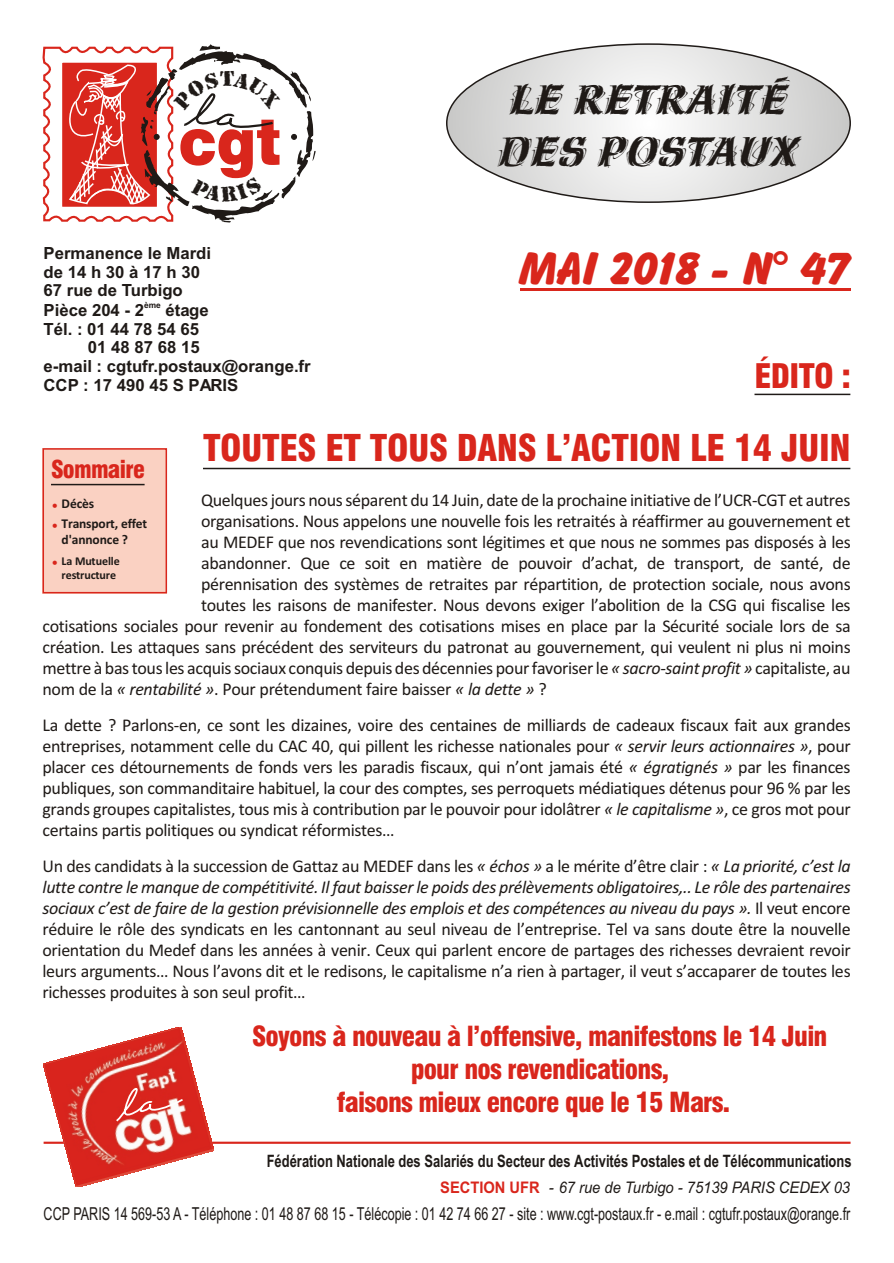
<style>
.page{position:relative;width:894px;height:1263px;background:#fff}
.page>*{position:absolute;margin:0;border:0;box-sizing:border-box;transform-origin:0 0}
.t1{font:64.35px "Swis 721 Blk BT";color:#d9261c;scale:.91 1}
.t2{font:46.05px "Balloon X Bd BT";color:#d9261c}
.t3{font:45.15px/52.2px "Hazel LET";color:#1f1a17;scale:1.04 1}
.t4{font:36px "Swis 721 Blk Cn BT";letter-spacing:-.01em;color:#d9261c}
.t5{font:33px "Swis 721 Blk Cn BT";letter-spacing:-.02em;color:#d9261c}
.t6{font:27px/33px "Swis 721 Blk Cn BT";letter-spacing:-.03em;color:#d9261c;text-align:center}
.t7{font:24px "Swis 721 Blk Cn BT";letter-spacing:-.03em;color:#d9261c}
.t8{font:18px/21px "Calibri";letter-spacing:-.02em;color:#1f1a17;text-align:justify}
.t9{font:17.85px "Arial Narrow";color:#1f1a17;scale:.86 1}
.t10{font:700 17.1px "Arial Narrow";color:#1f1a17;scale:.93 1}
.t11{font:700 16.8px/18.8px "Arial";color:#1f1a17}
.t12{font:italic 15.9px "Arial";color:#1f1a17;scale:.92 1}
.t13{font:700 13.5px/19.5px "Calibri";letter-spacing:-.01em;color:#1f1a17}
.t14{font:700 12px/13.5px "Calibri";letter-spacing:-.015em;color:#1f1a17}
.t15{font:700 8.4px "Arial";color:#1f1a17}
.s1{font-style:italic}
.s2{font-weight:700;font-style:normal;color:#d9261c}
</style>
<div class="page">
<svg style="left:447px;top:44px;width:403px;height:158px"></svg>
<hr style="left:520px;top:288px;width:331px;height:2px;background:#d9261c">
<hr style="left:44px;top:1142px;width:807px;height:2px;background:#d9261c">
<img style="left:44px;top:1027px;width:170px;height:160px">
<svg style="left:114px;top:1087px;width:71px;height:47px"></svg>
<hr style="left:203px;top:468px;width:647px;height:1px;background:#1f1a17">
<div style="left:43px;top:448px;width:124px;height:145px;background:#fad1c2"></div>
<hr style="left:51px;top:484px;width:94px;height:1px;background:#1f1a17">
<div style="left:43px;top:448px;width:124px;height:145px;border:2px solid #d9261c"></div>
<hr style="left:755px;top:394px;width:95px;height:1px;background:#1f1a17">
<svg style="left:43px;top:44px;width:273px;height:179px"></svg>
<h1 class="t1" style="left:179px;top:115px;width:114px">cgt</h1>
<p class="t11" style="left:44px;top:245px;width:169px">Permanence le Mardi de14h30à17h30<br>67 rue de Turbigo</p>
<p class="t15" style="left:144px;top:301px;width:18px">ème</p>
<p class="t11" style="left:44px;top:302px;width:102px">Pièce 204 - 2</p>
<p class="t11" style="left:166px;top:302px;width:45px">étage</p>
<p class="t11" style="left:44px;top:321px;width:157px">Tél. : 01 44 78 54 65</p>
<p class="t11" style="left:88px;top:340px;width:113px">01 48 87 68 15</p>
<p class="t11" style="left:44px;top:358px;width:269px">e-mail : cgtufr.postaux@orange.fr</p>
<p class="t11" style="left:44px;top:377px;width:196px">CCP : 17 490 45 S PARIS</p>
<h3 class="t3" style="left:499px;top:74px;width:291px">LE RETRAITÉ<br>DES POSTAUX</h3>
<h2 class="t2" style="left:520px;top:249px;width:332px">MAI 2018 - N° 47</h2>
<h3 class="t5" style="left:755px;top:363px;width:98px">ÉDITO :</h3>
<h3 class="t4" style="left:203px;top:433px;width:649px">TOUTES ET TOUS DANS L’ACTION LE 14 JUIN</h3>
<p class="t8" style="left:201px;top:491px;width:651px">Quelques jours nous séparent du 14 Juin, date de la prochaine initiative de l’UCR-CGT et autres</p>
<p class="t8" style="left:201px;top:512px;width:651px">organisations. Nous appelons une nouvelle fois les retraités à réaffirmer au gouvernement et</p>
<p class="t8" style="left:201px;top:533px;width:651px">au MEDEF que nos revendications sont légitimes et que nous ne sommes pas disposés à les</p>
<p class="t8" style="left:201px;top:554px;width:651px">abandonner. Que ce soit en matière de pouvoir d’achat, de transport, de santé, de</p>
<p class="t8" style="left:201px;top:575px;width:651px">pérennisation des systèmes de retraites par répartition, de protection sociale, nous avons</p>
<p class="t8" style="left:201px;top:596px;width:651px">toutes les raisons de manifester. Nous devons exiger l’abolition de la CSG qui fiscalise les</p>
<p class="t8" style="left:43px;top:617px;width:810px">cotisations sociales pour revenir au fondement des cotisations mises en place par la Sécurité sociale lors de sa</p>
<p class="t8" style="left:43px;top:638px;width:810px">création. Les attaques sans précédent des serviteurs du patronat au gouvernement, qui veulent ni plus ni moins</p>
<p class="t8" style="left:43px;top:659px;width:810px">mettre à bas tous les acquis sociaux conquis depuis des décennies pour favoriser le <span class="s1">« sacro-saint profit »</span> capitaliste, au</p>
<p class="t8" style="left:43px;top:680px;width:506px">nom de la <span class="s1">« rentabilité »</span>. Pour prétendument faire baisser <span class="s1">« la dette »</span> ?</p>
<p class="t8" style="left:43px;top:716px;width:810px">La dette ? Parlons-en, ce sont les dizaines, voire des centaines de milliards de cadeaux fiscaux fait aux grandes entreprises, notamment celle du CAC 40, qui pillent les richesse nationales pour <span class="s1">« servir leurs actionnaires »</span>, pour placer ces détournements de fonds vers les paradis fiscaux, qui n’ont jamais été <span class="s1">« égratignés »</span> par les finances publiques, son commanditaire habituel, la cour des comptes, ses perroquets médiatiques détenus pour 96 % par les grands groupes capitalistes, tous mis à contribution par le pouvoir pour idolâtrer <span class="s1">« le capitalisme »</span>, ce gros mot pour certains partis politiques ou syndicat réformistes…</p>
<p class="t8" style="left:43px;top:857px;width:810px">Un des candidats à la succession de Gattaz au MEDEF dans les <span class="s1">« échos »</span> a le mérite d’être clair : <span class="s1">« La priorité, c’est la lutte contre le manque de compétitivité. Il faut baisser le poids des prélèvements obligatoires,.. Le rôle des partenaires sociaux c’est de faire de la gestion prévisionnelle des emplois et des compétences au niveau du pays ».</span> Il veut encore réduire le rôle des syndicats en les cantonnant au seul niveau de l’entreprise. Tel va sans doute être la nouvelle orientation du Medef dans les années à venir. Ceux qui parlent encore de partages des richesses devraient revoir leurs arguments… Nous l’avons dit et le redisons, le capitalisme n’a rien à partager, il veut s’accaparer de toutes les richesses produites à son seul profit…</p>
<h3 class="t6" style="left:252px;top:1022px;width:577px">Soyons à nouveau à l’offensive, manifestons le 14 Juin pour nos revendications,<br>faisons mieux encore que le 15 Mars.</h3>
<h3 class="t7" style="left:51px;top:460px;width:96px">Som maire</h3>
<p class="t13" style="left:62px;top:495px;width:87px">Décès<br>Transport, effet</p>
<p class="t13" style="left:62px;top:531px;width:68px">d'annonce ?</p>
<p class="t14" style="left:62px;top:555px;width:60px">La Mutuelle restructure</p>
<p class="t10" style="left:267px;top:1155px;width:630px">Fédération Nationale des Salariés du Secteur des Activités Postales et de Télécommunications</p>
<p class="t12" style="left:440px;top:1182px;width:447px"><span class="s2">SECTION UFR</span> - 67 rue de Turbigo - 75139 PARIS CEDEX 03</p>
<p class="t9" style="left:44px;top:1207px;width:940px">CCP PARIS 14 569-53 A - Téléphone : 01 48 87 68 15 - Télécopie : 01 42 74 66 27 - site : www.cgt-postaux.fr - e.mail : cgtufr.postaux@orange.fr</p>
</div>
